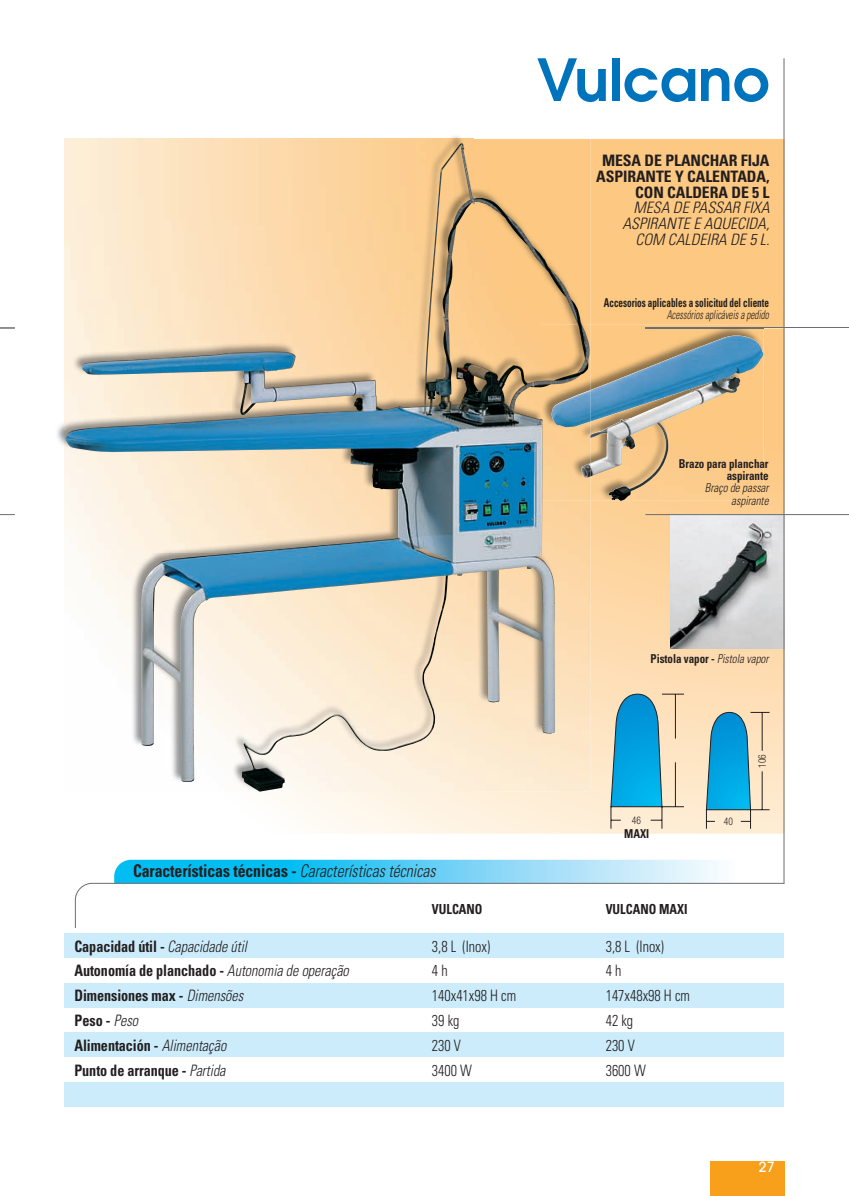
<style>
.page{position:relative;width:849px;height:1196px;background:#fff}
.page>*{position:absolute;margin:0;border:0;box-sizing:border-box;transform-origin:0 0}
.t1{font:600 57.75px "Avant Garde";color:#0073bd}
.t2{font:700 condensed 17.5px "Univers";letter-spacing:-.005em;color:#231f20;scale:.9 1}
.t3{font:700 condensed 15.75px "Univers";letter-spacing:-.005em;color:#231f20;scale:.9 1}
.t4{font:300 condensed 15.75px "Univers";color:#231f20;scale:.9 1}
.t5{font:700 condensed 15.75px/15.8px "Univers";letter-spacing:-.005em;color:#231f20;text-align:right}
.t6{font:italic 300 condensed 15.75px/15.8px "Univers";color:#231f20;text-align:right}
.t7{font:500 14px "Avant Garde";color:#fff}
.t8{font:700 condensed 13.83px "Univers";color:#231f20;scale:.9 1}
.t9{font:700 condensed 12.25px/12.2px "Univers";letter-spacing:-.005em;color:#231f20;text-align:right;scale:.9 1}
.t10{font:700 condensed 12.25px "Univers";letter-spacing:-.005em;color:#231f20;scale:.75 1}
.t11{font:italic 300 condensed 12.25px "Univers";color:#231f20;scale:.75 1}
.t12{font:italic 300 condensed 12.25px/12.2px "Univers";color:#231f20;text-align:right;scale:.9 1}
.t13{font:300 condensed 10.5px "Helvetica Neue";color:#231f20;scale:.9 1}
.s1{font-weight:300;font-style:italic}
</style>
<div class="page">
<div style="left:709px;top:1161px;width:75px;height:35px;background:#f89f1c"></div>
<svg style="left:253px;top:139px;width:530px;height:694px;background:#fdd6a3"></svg>
<svg style="left:74px;top:859px;width:711px;height:69px"></svg>
<div style="left:64px;top:933px;width:720px;height:24px;background:#ccecfb"></div>
<div style="left:64px;top:982px;width:720px;height:25px;background:#ccecfb"></div>
<div style="left:64px;top:1032px;width:720px;height:25px;background:#ccecfb"></div>
<div style="left:64px;top:1081px;width:720px;height:25px;background:#ccecfb"></div>
<img style="left:670px;top:515px;width:113px;height:133px">
<hr style="left:783px;top:58px;width:1px;height:825px;background:#6c6d70">
<hr style="left:645px;top:327px;width:203px;height:1px;background:#6c6d70">
<svg style="left:0;top:327px;width:15px;height:1px"></svg>
<hr style="left:645px;top:514px;width:203px;height:1px;background:#6c6d70">
<svg style="left:0;top:514px;width:15px;height:1px"></svg>
<svg style="left:705px;top:712px;width:64px;height:117px;background:#7bbbc9"></svg>
<img style="left:590px;top:325px;width:173px;height:176px">
<img style="left:645px;top:327px;width:118px;height:1px">
<img style="left:590px;top:338px;width:132px;height:138px">
<img style="left:57px;top:424px;width:7px;height:21px">
<img style="left:64px;top:139px;width:526px;height:652px">
<img style="left:551px;top:390px;width:39px;height:88px">
<img style="left:65px;top:145px;width:394px;height:314px">
<svg style="left:610px;top:693px;width:74px;height:136px;background:#7ebecc"></svg>
<h1 class="t1" style="left:536px;top:42px;width:234px">Vulcano</h1>
<p class="t5" style="left:596px;top:152px;width:175px">MESA DE PLANCHAR FIJA<br>ASPIRANTE Y CALENTADA,<br>CON CALDERA DE 5 L</p>
<p class="t6" style="left:622px;top:200px;width:148px">MESA DE PASSAR FIXA<br>ASPIRANTE E AQUECIDA,<br>COM CALDEIRA DE 5 L.</p>
<p class="t10" style="left:603px;top:295px;width:221px">Accesorios aplicables a solicitud del cliente</p>
<p class="t11" style="left:666px;top:307px;width:138px">Acessórios aplicáveis a pedido</p>
<p class="t9" style="left:678px;top:457px;width:101px">Brazo para planchar aspirante</p>
<p class="t12" style="left:704px;top:482px;width:72px">Braço de passar aspirante</p>
<p class="t9" style="left:650px;top:652px;width:133px">Pistola vapor - <span class="s1">Pistola vapor</span></p>
<p class="t13" style="left:631px;top:814px;width:12px">46</p>
<p class="t13" style="left:723px;top:815px;width:12px">40</p>
<p class="t9" style="left:624px;top:827px;width:29px">MAXI</p>
<p class="t2" style="left:133px;top:860px;width:337px">Características técnicas - <span class="s1">Características técnicas</span></p>
<p class="t8" style="left:432px;top:900px;width:58px">VULCANO</p>
<p class="t3" style="left:74px;top:936px;width:193px">Capacidad útil - <span class="s1">Capacidade útil</span></p>
<p class="t4" style="left:432px;top:936px;width:66px">3,8 L (Inox)</p>
<p class="t4" style="left:605px;top:936px;width:66px">3,8 L (Inox)</p>
<p class="t3" style="left:74px;top:985px;width:189px">Dimensiones max - <span class="s1">Dimensões</span></p>
<p class="t4" style="left:432px;top:986px;width:95px">140x41x98 H cm</p>
<p class="t4" style="left:605px;top:986px;width:95px">147x48x98 H cm</p>
<p class="t3" style="left:74px;top:1010px;width:72px">Peso - <span class="s1">Peso</span></p>
<p class="t4" style="left:432px;top:1011px;width:32px">39 kg</p>
<p class="t4" style="left:605px;top:1011px;width:32px">42 kg</p>
<p class="t3" style="left:74px;top:1035px;width:170px">Alimentación - <span class="s1">Alimentação</span></p>
<p class="t4" style="left:432px;top:1035px;width:34px">230 V</p>
<p class="t4" style="left:605px;top:1035px;width:34px">230 V</p>
<p class="t8" style="left:605px;top:900px;width:92px">VULCANO MAXI</p>
<p class="t3" style="left:74px;top:961px;width:306px">Autonomía de planchado - <span class="s1">Autonomia de operação</span></p>
<p class="t4" style="left:432px;top:961px;width:19px">4 h</p>
<p class="t4" style="left:605px;top:961px;width:19px">4 h</p>
<p class="t3" style="left:74px;top:1060px;width:169px">Punto de arranque - <span class="s1">Partida</span></p>
<p class="t4" style="left:432px;top:1060px;width:46px">3400 W</p>
<p class="t4" style="left:605px;top:1060px;width:46px">3600 W</p>
<p class="t13" style="left:755px;top:768px;width:17px;rotate:-90deg">106</p>
<p class="t7" style="left:758px;top:1157px;width:17px">27</p>
</div>
